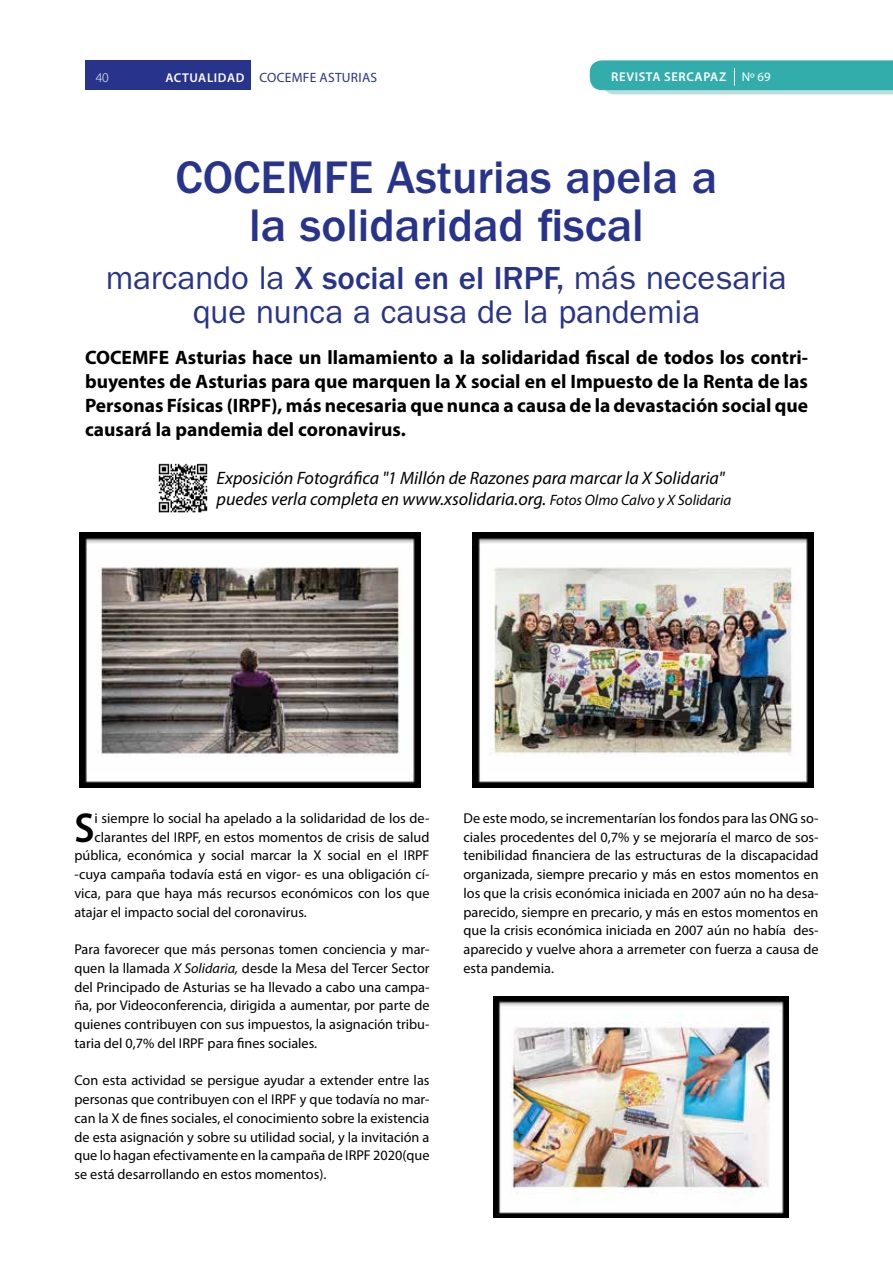
<style>
.page{position:relative;width:893px;height:1263px;background:#fff}
.page>*{position:absolute;margin:0;border:0;box-sizing:border-box;transform-origin:0 0}
.t1{font:500 47.25px/48.6px "ITC Franklin Gothic Std";color:#28348b;text-align:center}
.t2{font:600 semi-condensed 42px "Myriad Pro";color:#000}
.t3{font:33px/34.5px "ITC Franklin Gothic Std";color:#28348b;text-align:center}
.t4{font:700 19.5px/24px "Myriad Pro";color:#000;text-align:justify}
.t5{font:italic 18px/21px "Myriad Pro";color:#000}
.t6{font:14.25px/18.8px "Myriad Pro";color:#000;text-align:justify}
.t7{font:13.5px "Myriad Pro";letter-spacing:.02em;color:#28348b}
.t8{font:300 13.5px "Myriad Pro";color:#fff}
.t9{font:600 12.75px "Myriad Pro";letter-spacing:.05em;color:#fff}
.s1{font-weight:600;font-size:12.75px;color:#fff}
.s2{font-weight:400}
.s3{font-weight:500}
.s4{font-size:15px}
.s5{font-style:italic}
</style>
<div class="page">
<svg style="left:590px;top:60px;width:303px;height:34px;background:#45b4b2"></svg>
<img style="left:80px;top:532px;width:340px;height:255px">
<img style="left:473px;top:532px;width:340px;height:255px">
<img style="left:493px;top:996px;width:296px;height:222px">
<img style="left:158px;top:463px;width:50px;height:50px">
<div style="left:85px;top:60px;width:166px;height:30px;background:#28348b"></div>
<p class="t8" style="left:96px;top:70px;width:15px">40</p>
<p class="t7" style="left:165px;top:69px;width:213px"><span class="s1">ACTUALIDAD</span> COCEMFE ASTURIAS</p>
<p class="t9" style="left:611px;top:69px;width:161px">REVISTA SERCAPAZ <span class="s2">Nº 69</span></p>
<h1 class="t1" style="left:176px;top:153px;width:543px">COCEMFE Asturias apela a la solidaridad fiscal</h1>
<h3 class="t3" style="left:106px;top:260px;width:682px">marcando la <span class="s3">X social en el IRPF,</span> más necesaria que nunca a causa de la pandemia</h3>
<p class="t4" style="left:85px;top:345px;width:724px">COCEMFE Asturias hace un llamamiento a la solidaridad fiscal de todos los contri&shy;buyentes de Asturias para que marquen la X social en el Impuesto de la Renta de las Personas Físicas (IRPF), más necesaria que nunca a causa de la devastación social que causará la pandemia del coronavirus.</p>
<p class="t5" style="left:217px;top:467px;width:516px">Exposición Fotográfica "1 Millón de Razones para marcar la X Solidaria" puedes verla completa en www.xsolidaria.org. <span class="s4">Fotos Olmo Calvo y X Solidaria</span></p>
<h2 class="t2" style="left:74px;top:804px;width:22px">S</h2>
<p class="t6" style="left:94px;top:808px;width:336px">i siempre lo social ha apelado a la solidaridad de los de-</p>
<p class="t6" style="left:94px;top:827px;width:336px">clarantes del IRPF, en estos momentos de crisis de salud</p>
<p class="t6" style="left:74px;top:846px;width:357px">pública, económica y social marcar la X social en el IRPF</p>
<p class="t6" style="left:74px;top:865px;width:357px">-cuya campaña todavía está en vigor- es una obligación cí-</p>
<p class="t6" style="left:74px;top:883px;width:357px">vica, para que haya más recursos económicos con los que</p>
<p class="t6" style="left:74px;top:902px;width:234px">atajar el impacto social del coronavirus.</p>
<p class="t6" style="left:74px;top:940px;width:357px">Para favorecer que más personas tomen conciencia y mar&shy;quen la llamada <span class="s5">X Solidaria,</span> desde la Mesa del Tercer Sector del Principado de Asturias se ha llevado a cabo una campa&shy;ña, por Videoconferencia, dirigida a aumentar, por parte de quienes contribuyen con sus impuestos, la asignación tribu&shy;taria del 0,7% del IRPF para fines sociales.</p>
<p class="t6" style="left:74px;top:1071px;width:357px">Con esta actividad se persigue ayudar a extender entre las personas que contribuyen con el IRPF y que todavía no mar&shy;can la X de fines sociales, el conocimiento sobre la existencia de esta asignación y sobre su utilidad social, y la invitación a que lo hagan efectivamente en la campaña de IRPF 2020(que se está desarrollando en estos momentos).</p>
<p class="t6" style="left:463px;top:808px;width:357px">De este modo, se incrementarían los fondos para las ONG so&shy;ciales procedentes del 0,7% y se mejoraría el marco de sos&shy;tenibilidad financiera de las estructuras de la discapacidad organizada, siempre precario y más en estos momentos en los que la crisis económica iniciada en 2007 aún no ha desa&shy;parecido, siempre en precario, y más en estos momentos en que la crisis económica iniciada en 2007 aún no había des&shy;aparecido y vuelve ahora a arremeter con fuerza a causa de esta pandemia.</p>
</div>
